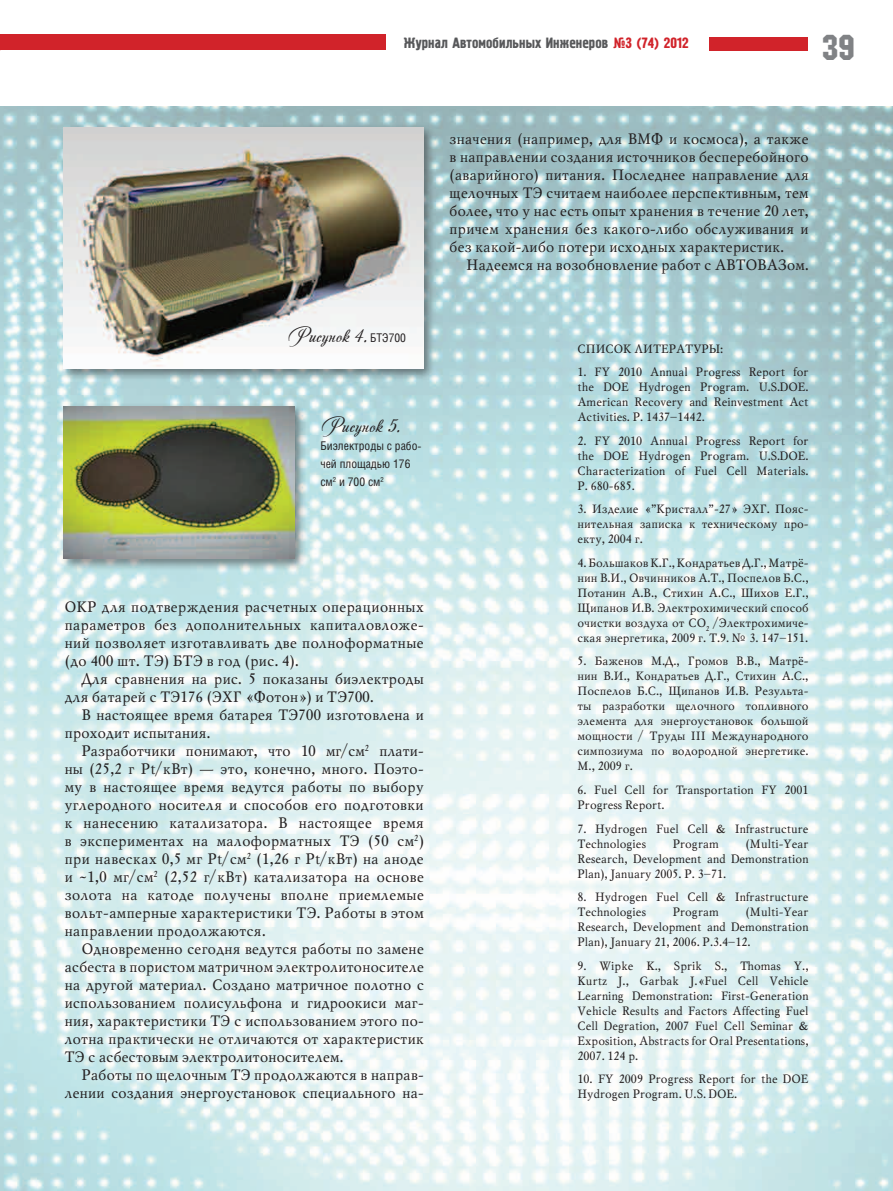
<style>
.page{position:relative;width:893px;height:1191px;background:#fff}
.page>*{position:absolute;margin:0;border:0;box-sizing:border-box;transform-origin:0 0}
.t1{font:36px "Machine C";color:#808285}
.t2{font:21px "Andantinoscript";color:#231f20}
.t3{font:15px/18px "Mysl C";color:#231f20;text-align:justify}
.t4{font:15px "Pollock 1 C";color:#57585a}
.t5{font:12px/15px "Mysl C";color:#231f20;text-align:justify}
.t6{font:12px/18px "Helios Cond";color:#231f20}
.s1{color:#d1232a}
.s2{font-family:"Helios Cond";font-size:12px}
</style>
<div class="page">
<div style="left:0;top:34px;width:386px;height:16px;background:#d1232a"></div>
<div style="left:709px;top:38px;width:99px;height:13px;background:#d1232a"></div>
<img style="left:0;top:106px;width:893px;height:1085px">
<div style="left:60px;top:124px;width:376px;height:257px;background:#231f20;opacity:.5"></div>
<img style="left:64px;top:128px;width:359px;height:241px">
<div style="left:60px;top:402px;width:247px;height:169px;background:#231f20;opacity:.5"></div>
<img style="left:64px;top:406px;width:231px;height:153px">
<p class="t4" style="left:404px;top:34px;width:286px">Журнал Автомобильных Инженеров <span class="s1">№3 (74) 2012</span></p>
<h1 class="t1" style="left:822px;top:27px;width:34px">39</h1>
<h2 class="t2" style="left:287px;top:321px;width:87px">Рисунок 4. <span class="s2">БТЭ</span></h2>
<p class="t6" style="left:389px;top:329px;width:19px">700</p>
<h2 class="t2" style="left:320px;top:411px;width:82px">Рисунок 5.</h2>
<p class="t6" style="left:320px;top:437px;width:103px">Биэлектроды с рабо&shy;чей площадью 176 см<sup>2</sup> и 700 см<sup>2</sup></p>
<p class="t3" style="left:64px;top:598px;width:361px">ОКР для подтверждения расчетных операционных параметров без дополнительных капиталовложе&shy;ний позволяет изготавливать две полноформатные (до 400 шт. ТЭ) БТЭ в год (рис. 4).</p>
<p class="t3" style="left:64px;top:670px;width:361px;text-indent:17px">Для сравнения на рис. 5 показаны биэлектроды для батарей с ТЭ176 (ЭХГ «Фотон») и ТЭ700.</p>
<p class="t3" style="left:64px;top:706px;width:361px;text-indent:17px">В настоящее время батарея ТЭ700 изготовлена и проходит испытания.</p>
<p class="t3" style="left:64px;top:742px;width:361px;text-indent:17px">Разработчики понимают, что 10 мг/см<sup>2</sup> плати&shy;ны (25,2 г Pt/кВт) — это, конечно, много. Поэто&shy;му в настоящее время ведутся работы по выбору углеродного носителя и способов его подготовки к нанесению катализатора. В настоящее время в экспериментах на малоформатных ТЭ (50 см<sup>2</sup>) при навесках 0,5 мг Pt/см<sup>2</sup> (1,26 г Pt/кВт) на аноде и ~1,0 мг/см<sup>2</sup> (2,52 г/кВт) катализатора на основе золота на катоде получены вполне приемлемые вольт-амперные характеристики ТЭ. Работы в этом направлении продолжаются.</p>
<p class="t3" style="left:64px;top:940px;width:361px;text-indent:17px">Одновременно сегодня ведутся работы по замене асбеста в пористом матричном электролитоносителе на другой материал. Создано матричное полотно с использованием полисульфона и гидроокиси маг&shy;ния, характеристики ТЭ с использованием этого по&shy;лотна практически не отличаются от характеристик ТЭ с асбестовым электролитоносителем.</p>
<p class="t3" style="left:64px;top:1066px;width:361px;text-align:right">Работы по щелочным ТЭ продолжаются в направ&shy;лении создания энергоустановок специального на-</p>
<p class="t3" style="left:449px;top:130px;width:361px">значения (например, для ВМФ и космоса), а также в направлении создания источников бесперебойного (аварийного) питания. Последнее направление для щелочных ТЭ считаем наиболее перспективным, тем более, что у нас есть опыт хранения в течение 20 лет, причем хранения без какого-либо обслуживания и без какой-либо потери исходных характеристик.</p>
<p class="t3" style="left:466px;top:256px;width:344px">Надеемся на возобновление работ с АВТОВАЗом.</p>
<p class="t5" style="left:577px;top:342px;width:19px">Список</p>
<p class="t5" style="left:634px;top:342px;width:10px">литературы</p>
<p class="t5" style="left:720px;top:342px;width:5px">:</p>
<p class="t5" style="left:577px;top:365px;width:233px">1. FY 2010 Annual Progress Report for the DOE Hydrogen Program. U.S.DOE.<br>American Recovery and Reinvestment Act Activities. P. 1437–1442.</p>
<p class="t5" style="left:577px;top:434px;width:233px">2. FY 2010 Annual Progress Report for the DOE Hydrogen Program. U.S.DOE.<br>Characterization of Fuel Cell Materials.<br>P. 680-685.</p>
<p class="t5" style="left:577px;top:502px;width:233px">3. Изделие «”Кристалл”-27» ЭХГ. Пояс&shy;нительная записка к техническому про&shy;екту, 2004 г.</p>
<p class="t5" style="left:577px;top:556px;width:233px">4. Большаков К.Г., Кондратьев Д.Г., Матрё&shy;нин В.И., Овчинников А.Т., Поспелов Б.С., Потанин А.В., Стихин А.С., Шихов Е.Г., Щипанов И.В. Электрохимический способ очистки воздуха от СО<sub>2</sub> /Электрохимиче&shy;ская энергетика, 2009 г. Т.9. № 3. 147–151.</p>
<p class="t5" style="left:577px;top:654px;width:233px">5. Баженов М.Д., Громов В.В., Матрё&shy;нин В.И., Кондратьев Д.Г., Стихин А.С., Поспелов Б.С., Щипанов И.В. Результа&shy;ты разработки щелочного топливного элемента для энергоустановок большой мощности / Труды III Международного симпозиума по водородной энергетике.<br>М., 2009 г.</p>
<p class="t5" style="left:577px;top:783px;width:233px">6. Fuel Cell for Transportation FY 2001<br>Progress Report.</p>
<p class="t5" style="left:577px;top:821px;width:233px">7. Hydrogen Fuel Cell &amp; Infrastructure<br>Technologies</p>
<p class="t5" style="left:577px;top:836px;width:233px;text-indent:168px">(Multi-Year Research, Development and Demonstration Plan), January 2005. P. 3–71.</p>
<p class="t5" style="left:577px;top:890px;width:233px">8. Hydrogen Fuel Cell &amp; Infrastructure<br>Technologies</p>
<p class="t5" style="left:672px;top:836px;width:48px">Program</p>
<p class="t5" style="left:577px;top:905px;width:233px;text-indent:168px">(Multi-Year Research, Development and Demonstration Plan), January 21, 2006. P.3.4–12.</p>
<p class="t5" style="left:577px;top:958px;width:233px">9. Wipke K., Sprik S., Thomas Y., Kurtz J., Garbak J.«Fuel Cell Vehicle Learning Demonstration: First-Generation Vehicle Results and Factors Affecting Fuel Cell Degration, 2007 Fuel Cell Seminar &amp; Exposition, Abstracts for Oral Presentations, 2007. 124 p.</p>
<p class="t5" style="left:577px;top:1072px;width:232px">10. FY 2009 Progress Report for the DOE<br>Hydrogen Program. U.S. DOE.</p>
<p class="t5" style="left:672px;top:905px;width:48px">Program</p>
</div>
